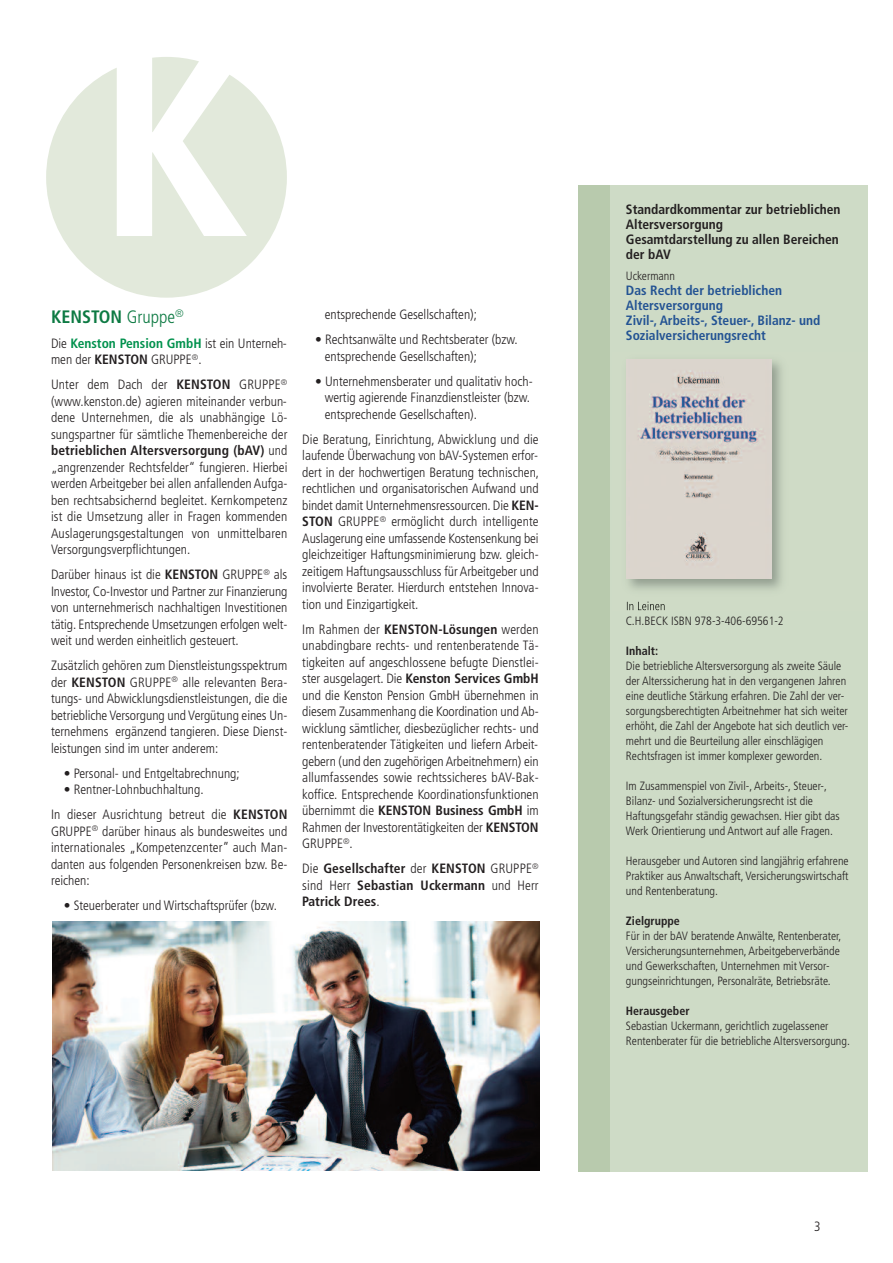
<style>
.page{position:relative;width:893px;height:1263px;background:#fff}
.page>*{position:absolute;margin:0;border:0;box-sizing:border-box;transform-origin:0 0}
.t1{font:700 condensed 18px "Frutiger";color:#0d7a43}
.t2{font:300 condensed 13.5px/16.5px "Frutiger";color:#231f20;text-align:justify}
.t3{font:700 condensed 13.5px/15px "Frutiger";color:#231f20;text-align:justify}
.t4{font:700 condensed 13.5px/15px "Frutiger";color:#235393}
.t5{font:300 condensed 12px/15px "Frutiger";color:#231f20}
.t6{font:700 condensed 12px "Frutiger";color:#231f20}
.s1{font-weight:300}
.s2{font-weight:700;color:#00914d}
.s3{font-weight:700}
</style>
<div class="page">
<svg style="left:152px;top:57px;width:47px;height:11px"></svg>
<svg style="left:46px;top:68px;width:241px;height:230px;fill:#e2e9db"></svg>
<img style="left:52px;top:921px;width:487px;height:250px">
<div style="left:578px;top:185px;width:289px;height:986px;background:#b8caad"></div>
<div style="left:610px;top:185px;width:257px;height:986px;background:#cedbc6"></div>
<img style="left:626px;top:359px;width:156px;height:252px">
<img style="left:867px;top:353px;width:1px;height:258px">
<img style="left:627px;top:602px;width:38px;height:8px">
<img style="left:627px;top:359px;width:145px;height:219px">
<h1 class="t1" style="left:51px;top:309px;width:134px">KENSTON <span class="s1">Gruppe</span><sup>®</sup></h1>
<p class="t2" style="left:51px;top:336px;width:237px">Die <span class="s2">Kenston Pension GmbH</span> ist ein Unterneh&shy;men der <span class="s3">KENSTON</span> GRUPPE<sup>®</sup>.</p>
<p class="t2" style="left:51px;top:377px;width:238px">Unter dem Dach der <span class="s3">KENSTON</span> GRUPPE<sup>® </sup>(www.kenston.de) agieren miteinander verbun&shy;dene Unternehmen, die als unabhängige Lö&shy;sungspartner für sämtliche Themenbereiche der <span class="s3">betrieblichen Altersversorgung (bAV)</span> und „angrenzender Rechtsfelder“ fungieren. Hierbei werden Arbeitgeber bei allen anfallenden Aufga&shy;ben rechtsabsichernd begleitet. Kernkompetenz ist die Umsetzung aller in Fragen kommenden Auslagerungsgestaltungen von unmittelbaren Versorgungsverpflichtungen.</p>
<p class="t2" style="left:51px;top:567px;width:238px">Darüber hinaus ist die <span class="s3">KENSTON</span> GRUPPE<sup>®</sup> als Investor, Co-Investor und Partner zur Finanzierung von unternehmerisch nachhaltigen Investitionen tätig. Entsprechende Umsetzungen erfolgen welt&shy;weit und werden einheitlich gesteuert.</p>
<p class="t2" style="left:51px;top:658px;width:238px">Zusätzlich gehören zum Dienstleistungsspektrum der <span class="s3">KENSTON</span> GRUPPE<sup>®</sup> alle relevanten Bera&shy;tungs- und Abwicklungsdienstleistungen, die die betriebliche Versorgung und Vergütung eines Un&shy;ternehmens ergänzend tangieren. Diese Dienst&shy;leistungen sind im unter anderem:</p>
<p class="t2" style="left:64px;top:766px;width:177px">• Personal- und Entgeltabrechnung;</p>
<p class="t2" style="left:51px;top:778px;width:238px;line-height:25px;text-indent:13px">• Rentner-Lohnbuchhaltung.<br>In dieser Ausrichtung betreut die <span class="s3">KENSTON</span></p>
<p class="t2" style="left:51px;top:824px;width:238px">GRUPPE<sup>®</sup> darüber hinaus als bundesweites und internationales „Kompetenzcenter” auch Man&shy;danten aus folgenden Personenkreisen bzw. Be&shy;reichen:</p>
<p class="t2" style="left:64px;top:898px;width:215px">• Steuerberater und Wirtschaftsprüfer (bzw.</p>
<p class="t2" style="left:325px;top:307px;width:154px">entsprechende Gesellschaften);</p>
<p class="t2" style="left:325px;top:332px;width:195px;text-indent:-10px">• Rechtsanwälte und Rechtsberater (bzw. entsprechende Gesellschaften);</p>
<p class="t2" style="left:325px;top:374px;width:209px;text-align:left;text-indent:-10px">• Unternehmensberater und qualitativ hoch&shy;wertig agierende Finanzdienstleister (bzw. entsprechende Gesellschaften).</p>
<p class="t2" style="left:302px;top:432px;width:238px">Die Beratung, Einrichtung, Abwicklung und die laufende Überwachung von bAV-Systemen erfor&shy;dert in der hochwertigen Beratung technischen, rechtlichen und organisatorischen Aufwand und bindet damit Unternehmensressourcen. Die <span class="s3">KEN-STON</span> GRUPPE<sup>®</sup> ermöglicht durch intelligente Auslagerung eine umfassende Kostensenkung bei gleichzeitiger Haftungsminimierung bzw. gleich&shy;zeitigem Haftungsausschluss für Arbeitgeber und involvierte Berater. Hierdurch entstehen Innova&shy;tion und Einzigartigkeit.</p>
<p class="t2" style="left:302px;top:622px;width:238px">Im Rahmen der <span class="s3">KENSTON-Lösungen</span> werden unabdingbare rechts- und rentenberatende Tä&shy;tigkeiten auf angeschlossene befugte Dienstlei&shy;ster ausgelagert. Die <span class="s3">Kenston Services GmbH </span>und die Kenston Pension GmbH übernehmen in diesem Zusammenhang die Koordination und Ab&shy;wicklung sämtlicher, diesbezüglicher rechts- und rentenberatender Tätigkeiten und liefern Arbeit&shy;gebern (und den zugehörigen Arbeitnehmern) ein allumfassendes sowie rechtssicheres bAV-Bak&shy;koffice. Entsprechende Koordinationsfunktionen übernimmt die <span class="s3">KENSTON Business GmbH</span> im Rahmen der Investorentätigkeiten der <span class="s3">KENSTON </span>GRUPPE<sup>®</sup>.</p>
<p class="t3" style="left:302px;top:861px;width:238px;line-height:16.5px"><span class="s1">Die</span> Gesellschafter <span class="s1">der</span> KENSTON <span class="s1">GRUPPE</span><sup>® </sup><span class="s1">sind Herr</span> Sebastian Uckermann <span class="s1">und Herr </span>Patrick Drees<span class="s1">.</span></p>
<p class="t3" style="left:626px;top:203px;width:216px;text-align:left">Standardkommentar zur betrieblichen<br>Altersversorgung<br>Gesamtdarstellung zu allen Bereichen der bAV</p>
<p class="t5" style="left:626px;top:269px;width:51px">Uckermann</p>
<p class="t4" style="left:626px;top:284px;width:196px">Das Recht der betrieblichen<br>Altersversorgung<br>Zivil-, Arbeits-, Steuer-, Bilanz- und<br>Sozialversicherungsrecht</p>
<p class="t5" style="left:626px;top:614px;width:159px">C.H.BECK ISBN 978-3-406-69561-2</p>
<p class="t6" style="left:626px;top:646px;width:34px">Inhalt:</p>
<p class="t5" style="left:626px;top:659px;width:224px">Die betriebliche Altersversorgung als zweite Säule der Alterssicherung hat in den vergangenen Jahren eine deutliche Stärkung erfahren. Die Zahl der ver&shy;sorgungsberechtigten Arbeitnehmer hat sich weiter erhöht, die Zahl der Angebote hat sich deutlich ver&shy;mehrt und die Beurteilung aller einschlägigen Rechtsfragen ist immer komplexer geworden.</p>
<p class="t5" style="left:626px;top:779px;width:215px">Im Zusammenspiel von Zivil-, Arbeits-, Steuer-, Bilanz- und Sozialversicherungsrecht ist die Haftungsgefahr ständig gewachsen. Hier gibt das Werk Orientierung und Antwort auf alle Fragen.</p>
<p class="t5" style="left:626px;top:854px;width:224px;text-align:justify">Herausgeber und Autoren sind langjährig erfahrene Praktiker aus Anwaltschaft, Versicherungswirtschaft und Rentenberatung.</p>
<p class="t6" style="left:626px;top:916px;width:55px">Zielgruppe</p>
<p class="t5" style="left:626px;top:929px;width:217px">Für in der bAV beratende Anwälte, Rentenberater, Versicherungsunternehmen, Arbeitgeberverbände und Gewerkschaften, Unternehmen mit Versor&shy;gungseinrichtungen, Personalräte, Betriebsräte.</p>
<p class="t6" style="left:626px;top:1006px;width:65px">Herausgeber</p>
<p class="t5" style="left:626px;top:1019px;width:226px">Sebastian Uckermann, gerichtlich zugelassener<br>Rentenberater für die betriebliche Altersversorgung.</p>
<p class="t2" style="left:814px;top:1219px;width:8px">3</p>
</div>
